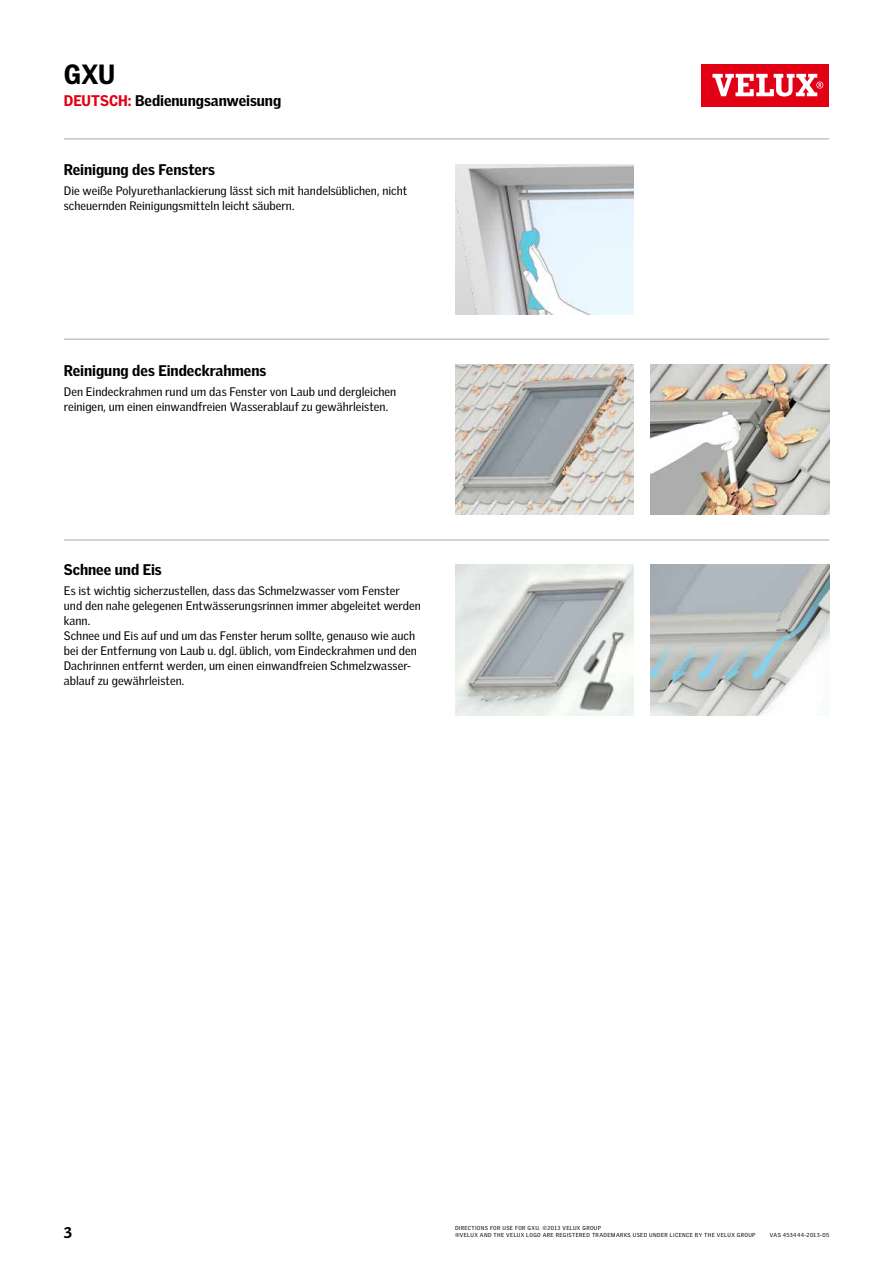
<style>
.page{position:relative;width:893px;height:1263px;background:#fff}
.page>*{position:absolute;margin:0;border:0;box-sizing:border-box;transform-origin:0 0}
.t1{font:900 27px "Velux Gothic";color:#000}
.t2{font:900 15px "Velux Gothic";letter-spacing:-.005em;color:#000}
.t3{font:12px/15px "Velux Gothic";letter-spacing:.005em;color:#000}
.t4{font:5.7px "Velux Gothic";letter-spacing:.06em;color:#000}
.s1{color:#e20015}
</style>
<div class="page">
<div style="left:702px;top:64px;width:127px;height:42px;background:#e20015"></div>
<svg style="left:712px;top:74px;width:111px;height:23px"></svg>
<img style="left:455px;top:164px;width:179px;height:150px">
<img style="left:455px;top:364px;width:179px;height:151px">
<img style="left:651px;top:364px;width:178px;height:151px">
<img style="left:651px;top:565px;width:178px;height:150px">
<img style="left:455px;top:565px;width:179px;height:150px">
<img style="left:571px;top:621px;width:83px;height:95px">
<hr style="left:64px;top:539px;width:765px;height:2px;background:#c5c6c4">
<hr style="left:64px;top:138px;width:765px;height:2px;background:#c5c6c4">
<hr style="left:64px;top:338px;width:765px;height:2px;background:#c5c6c4">
<h1 class="t1" style="left:64px;top:57px;width:53px">GXU</h1>
<p class="t2" style="left:64px;top:91px;width:219px"><span class="s1">DEUTSCH:</span> Bedienungsanweisung</p>
<p class="t2" style="left:64px;top:160px;width:153px">Reinigung des Fensters</p>
<p class="t3" style="left:64px;top:183px;width:345px">Die weiße Polyurethanlackierung lässt sich mit handelsüblichen, nicht scheuernden Reinigungsmitteln leicht säubern.</p>
<p class="t2" style="left:64px;top:361px;width:204px">Reinigung des Eindeckrahmens</p>
<p class="t3" style="left:64px;top:384px;width:334px">Den Eindeckrahmen rund um das Fenster von Laub und dergleichen reinigen, um einen einwandfreien Wasserablauf zu gewährleisten.</p>
<p class="t2" style="left:64px;top:560px;width:99px">Schnee und Eis</p>
<p class="t3" style="left:64px;top:583px;width:359px">Es ist wichtig sicherzustellen, dass das Schmelzwasser vom Fenster und den nahe gelegenen Entwässerungsrinnen immer abgeleitet werden kann.<br>Schnee und Eis auf und um das Fenster herum sollte, genauso wie auch bei der Entfernung von Laub u. dgl. üblich, vom Eindeckrahmen und den Dachrinnen entfernt werden, um einen einwandfreien Schmelzwasser&shy;ablauf zu gewährleisten.</p>
<p class="t2" style="left:64px;top:1222px;width:10px">3</p>
<p class="t4" style="left:455px;top:1224px;width:65px">DIRECTIONS FOR USE for</p>
<p class="t4" style="left:528px;top:1224px;width:64px">GXU. ©2013 VELUX Grou</p>
<p class="t4" style="left:598px;top:1224px;width:5px">p</p>
<p class="t4" style="left:455px;top:1232px;width:76px">®VELUX and the VELUX logo</p>
<p class="t4" style="left:543px;top:1232px;width:18px">are registered</p>
<p class="t4" style="left:592px;top:1232px;width:46px">trademarks used</p>
<p class="t4" style="left:649px;top:1232px;width:5px">under</p>
<p class="t4" style="left:670px;top:1232px;width:5px">licence</p>
<p class="t4" style="left:695px;top:1232px;width:51px">by the VELUX Grou</p>
<p class="t4" style="left:752px;top:1232px;width:5px">p</p>
<p class="t4" style="left:770px;top:1232px;width:61px">VAS 453444-2013-05</p>
</div>
